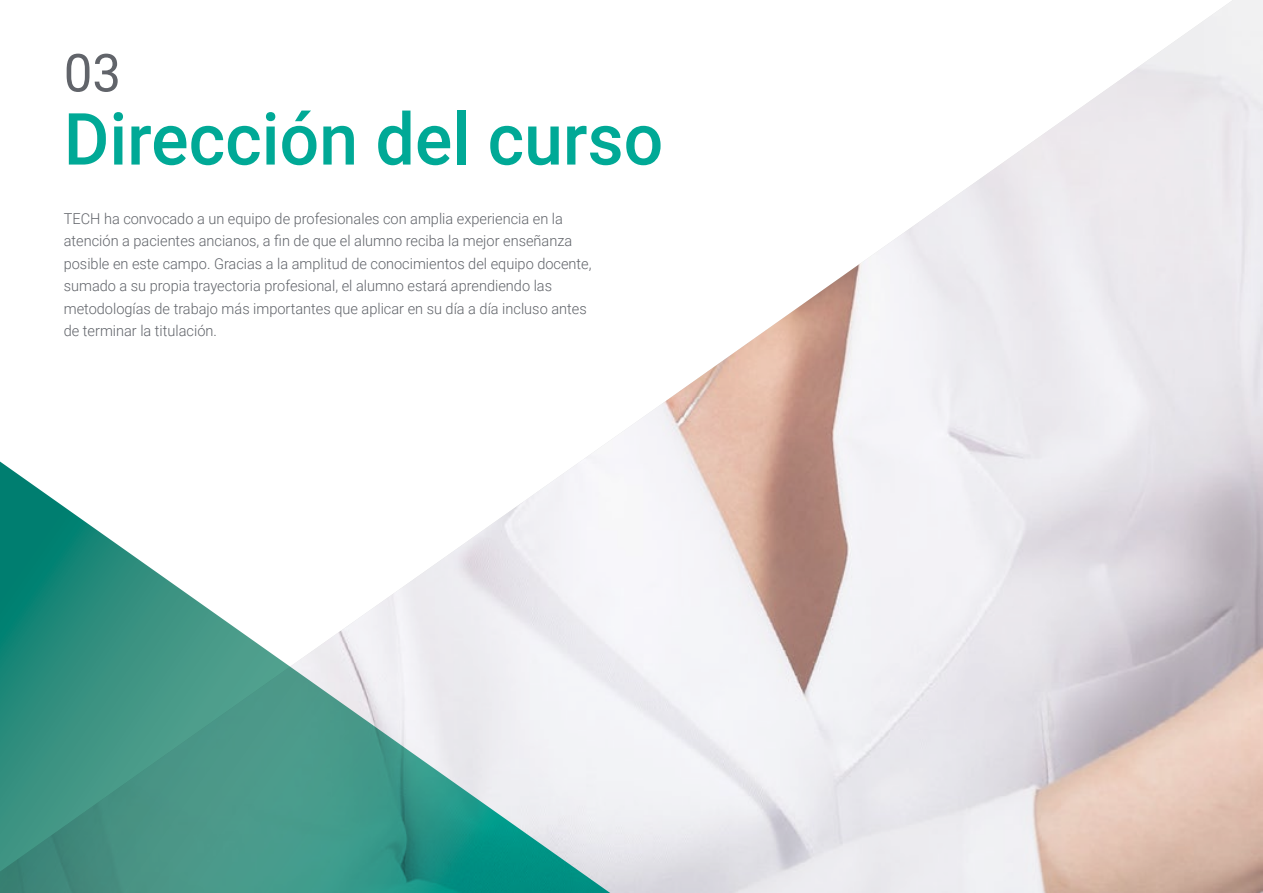
<style>
.page{position:relative;width:1263px;height:893px;background:#fff}
.page>*{position:absolute;margin:0;border:0;box-sizing:border-box;transform-origin:0 0}
.t1{font:500 72px "Roboto";color:#00a996}
.t2{font:52.5px "Roboto";color:#61646a}
.t3{font:300 15px/22.5px "Roboto";color:#61646a}
</style>
<div class="page">
<img style="left:603px;top:0;width:660px;height:893px">
<svg style="left:0;top:446px;width:640px;height:447px"></svg>
<h2 class="t2" style="left:64px;top:36px;width:59px">03</h2>
<h1 class="t1" style="left:64px;top:89px;width:601px">Dirección del curso</h1>
<p class="t3" style="left:64px;top:207px;width:529px">TECH ha convocado a un equipo de profesionales con amplia experiencia en la atención a pacientes ancianos, a fin de que el alumno reciba la mejor enseñanza posible en este campo. Gracias a la amplitud de conocimientos del equipo docente, sumado a su propia trayectoria profesional, el alumno estará aprendiendo las metodologías de trabajo más importantes que aplicar en su día a día incluso antes de terminar la titulación.</p>
</div>
